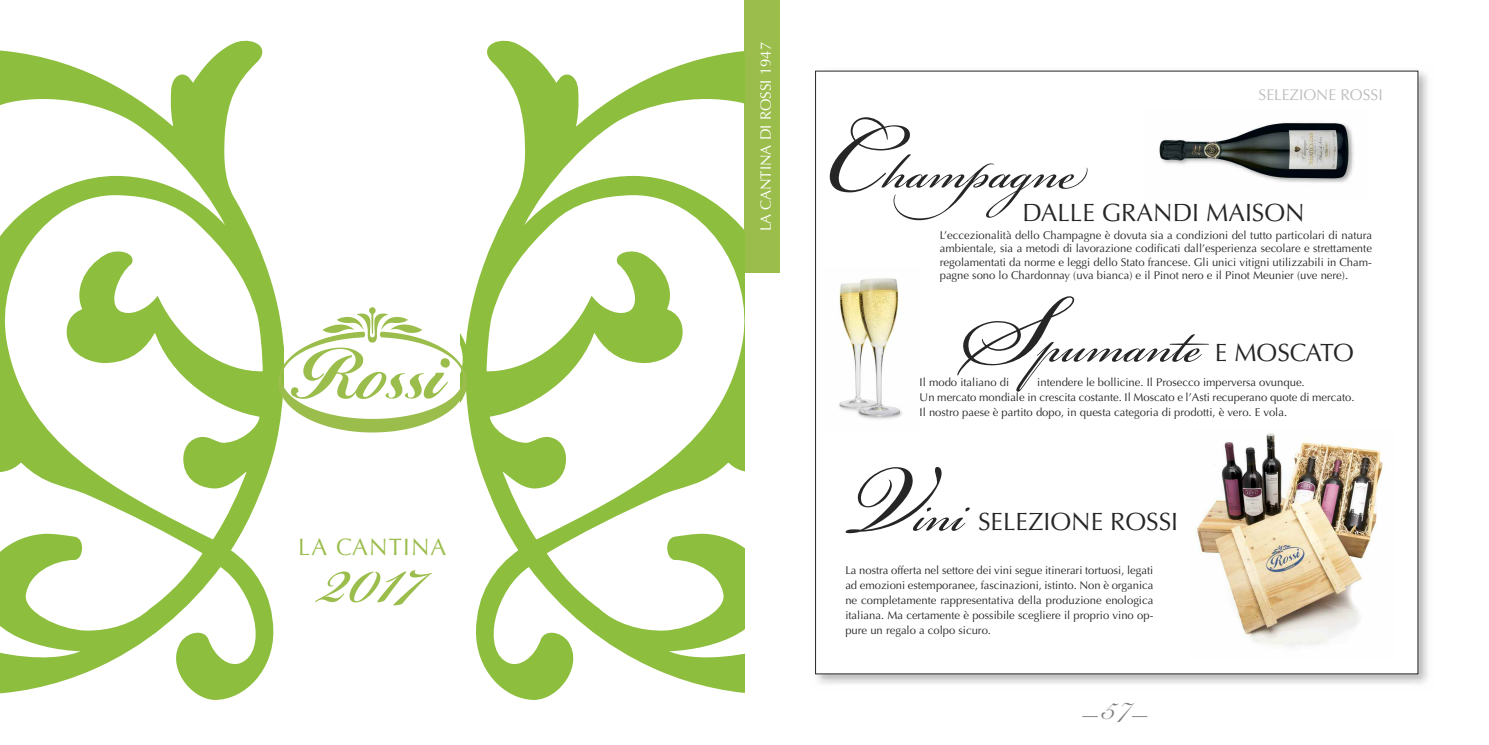
<style>
.page{position:relative;width:1489px;height:745px;background:#fff}
.page>*{position:absolute;margin:0;border:0;box-sizing:border-box;transform-origin:0 0}
.t1{font:112.5px "Bickham Script Pro";color:#9bbd4c}
.t2{font:75px "Bickham Script Pro";color:#272627}
.t3{font:30px "Bickham Script Pro";color:#7d7d7d}
.t4{font:25px "Optima LT Std";color:#272627}
.t5{font:25px "Optima LT Std";letter-spacing:-.02em;color:#272627}
.t6{font:23.75px "Optima LT Std";letter-spacing:.05em;color:#9bbd4c}
.t7{font:15.5px "Optima LT Std";color:#bebebe}
.t8{font:15px "Optima LT Std";color:#fff}
.t9{font:11.25px/15px "Optima LT Std";color:#272627;text-align:justify}
.s1{font-size:150px}
.s2{font-family:"Snell Roundhand LT Std Scr"}
</style>
<div class="page">
<img style="left:815px;top:70px;width:613px;height:614px">
<div style="left:815px;top:71px;width:602px;height:602px;background:#fff"></div>
<img style="left:1275px;top:129px;width:79px;height:54px">
<img style="left:1159px;top:121px;width:190px;height:59px">
<div style="left:744px;top:0;width:36px;height:273px;background:#9bbd4c"></div>
<img style="left:839px;top:278px;width:63px;height:142px">
<img style="left:1194px;top:433px;width:189px;height:214px">
<svg style="left:0;top:41px;width:278px;height:658px"></svg>
<svg style="left:471px;top:41px;width:273px;height:658px"></svg>
<svg style="left:466px;top:310px;width:5px;height:122px"></svg>
<img style="left:278px;top:307px;width:188px;height:127px">
<h3 class="t6" style="left:298px;top:537px;width:149px">LA CANTINA</h3>
<h1 class="t1" style="left:320px;top:496px;width:105px">2017</h1>
<h3 class="t8" style="left:759px;top:231px;width:191px;rotate:-90deg">LA CANTINA DI ROSSI 1947</h3>
<h3 class="t7" style="left:1258px;top:88px;width:125px">SELEZIONE ROSSI</h3>
<h2 class="t2" style="left:826px;top:117px;width:250px"><span class="s1">C</span>hampagne</h2>
<h3 class="t4" style="left:1022px;top:202px;width:284px">DALLE GRANDI MAISON</h3>
<p class="t9" style="left:939px;top:229px;width:434px;line-height:13.5px">L’eccezionalità dello Champagne è dovuta sia a condizioni del tutto particolari di natura ambientale, sia a metodi di lavorazione codificati dall’esperienza secolare e strettamente regolamentati da norme e leggi dello Stato francese. Gli unici vitigni utilizzabili in Cham&shy;pagne sono lo Chardonnay (uva bianca) e il Pinot nero e il Pinot Meunier (uve nere).</p>
<h2 class="t2" style="left:961px;top:291px;width:241px"><span class="s1">S</span>pumante</h2>
<h3 class="t5" style="left:1214px;top:342px;width:141px">E MOSCATO</h3>
<p class="t9" style="left:919px;top:376px;width:436px;text-align:left;text-indent:118px">intendere le bollicine. Il Prosecco imperversa ovunque.<br>Un mercato mondiale in crescita costante. Il Moscato e l’Asti recuperano quote di mercato.<br>Il nostro paese è partito dopo, in questa categoria di prodotti, è vero. E vola.</p>
<p class="t9" style="left:919px;top:376px;width:91px">Il modo italiano di</p>
<h2 class="t2" style="left:849px;top:460px;width:116px"><span class="s1">V</span>ini</h2>
<h3 class="t4" style="left:978px;top:511px;width:201px">SELEZIONE ROSSI</h3>
<p class="t9" style="left:845px;top:563px;width:309px">La nostra offerta nel settore dei vini segue itinerari tortuosi, legati ad emozioni estemporanee, fascinazioni, istinto. Non è organica ne completamente rappresentativa della produzione enologica italiana. Ma certamente è possibile scegliere il proprio vino op&shy;pure un regalo a colpo sicuro.</p>
<h3 class="t3" style="left:1084px;top:684px;width:66px">_<span class="s2">57</span> _</h3>
</div>
